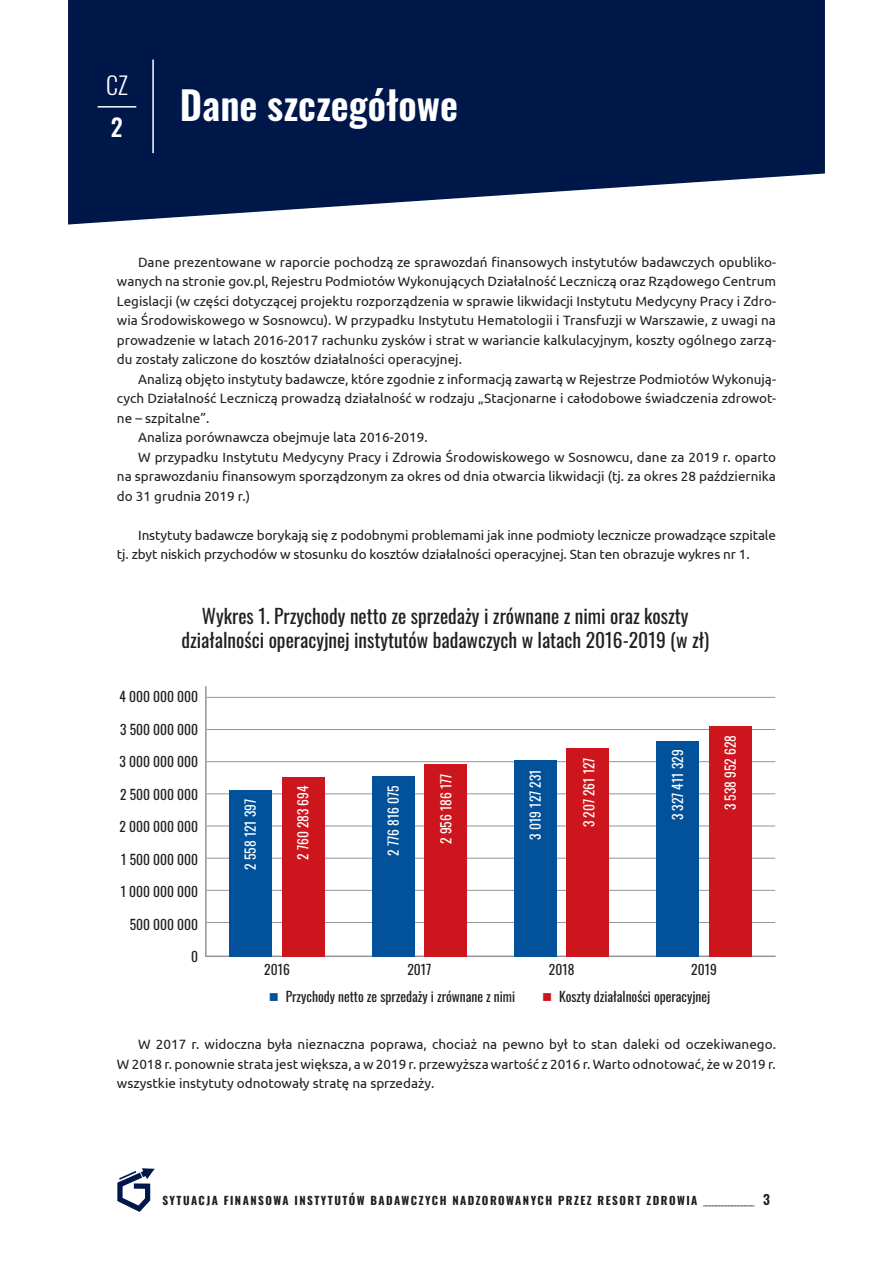
<style>
.page{position:relative;width:893px;height:1263px;background:#fff}
.page>*{position:absolute;margin:0;border:0;box-sizing:border-box;transform-origin:0 0}
.t1{font:600 39px "Oswald";color:#fff}
.t2{font:300 24px "Oswald";color:#fff}
.t3{font:500 24px "Oswald";color:#fff}
.Tytul_wykresu{font:19.5px/23.4px "Oswald";color:#231f20;text-align:center}
.Tekst{font:13.5px/19.5px "Ubuntu";color:#231f20;text-align:justify}
.Wykres_opis_osi{font:13.5px "Oswald";color:#231f20}
.Wykres_opis_osi-2{font:13.5px "Oswald";color:#fff}
.t4{font:700 11.25px "Oswald";letter-spacing:.13em;color:#231f20}
.s1{color:#01519b}
.s2{color:#cd151d}
.s3{font-weight:300}
.s4{font-weight:600;font-size:13.5px}
</style>
<div class="page">
<svg style="left:117px;top:1168px;width:38px;height:44px"></svg>
<svg style="left:68px;top:0;width:757px;height:225px;background:#1d315e"></svg>
<hr style="left:98px;top:106px;width:38px;height:2px;background:#fff">
<hr style="left:152px;top:60px;width:2px;height:93px;background:#fff">
<hr style="left:205px;top:686px;width:2px;height:271px;background:#939598">
<hr style="left:207px;top:922px;width:568px;height:1px;background:#939598">
<hr style="left:207px;top:890px;width:568px;height:1px;background:#939598">
<hr style="left:207px;top:858px;width:568px;height:1px;background:#939598">
<hr style="left:207px;top:826px;width:568px;height:1px;background:#939598">
<hr style="left:207px;top:793px;width:568px;height:1px;background:#939598">
<hr style="left:207px;top:761px;width:568px;height:1px;background:#939598">
<hr style="left:207px;top:729px;width:568px;height:1px;background:#939598">
<hr style="left:207px;top:697px;width:568px;height:1px;background:#939598">
<hr style="left:205px;top:955px;width:571px;height:2px;background:#939598">
<div style="left:229px;top:790px;width:43px;height:167px;background:#01519b"></div>
<div style="left:372px;top:776px;width:42px;height:181px;background:#01519b"></div>
<div style="left:514px;top:760px;width:43px;height:197px;background:#01519b"></div>
<div style="left:656px;top:741px;width:43px;height:216px;background:#01519b"></div>
<div style="left:282px;top:777px;width:43px;height:180px;background:#cd151d"></div>
<div style="left:424px;top:765px;width:43px;height:192px;background:#cd151d"></div>
<div style="left:567px;top:748px;width:42px;height:209px;background:#cd151d"></div>
<div style="left:709px;top:727px;width:43px;height:230px;background:#cd151d"></div>
<p class="t2" style="left:106px;top:64px;width:23px">CZ</p>
<p class="t3" style="left:111px;top:115px;width:13px">2</p>
<p class="t1" style="left:180px;top:85px;width:280px">Dane szczegółowe</p>
<p class="Tekst" style="left:117px;top:252px;width:661px;text-indent:21px">Dane prezentowane w raporcie pochodzą ze sprawozdań finansowych instytutów badawczych opubliko&shy;wanych na stronie gov.pl, Rejestru Podmiotów Wykonujących Działalność Leczniczą oraz Rządowego Centrum Legislacji (w części dotyczącej projektu rozporządzenia w sprawie likwidacji Instytutu Medycyny Pracy i Zdro&shy;wia Środowiskowego w Sosnowcu). W przypadku Instytutu Hematologii i Transfuzji w Warszawie, z uwagi na prowadzenie w latach 2016-2017 rachunku zysków i strat w wariancie kalkulacyjnym, koszty ogólnego zarzą&shy;du zostały zaliczone do kosztów działalności operacyjnej.</p>
<p class="Tekst" style="left:117px;top:369px;width:661px;text-indent:21px">Analizą objęto instytuty badawcze, które zgodnie z informacją zawartą w Rejestrze Podmiotów Wykonują&shy;cych Działalność Leczniczą prowadzą działalność w rodzaju „Stacjonarne i całodobowe świadczenia zdrowot&shy;ne – szpitalne”.</p>
<p class="Tekst" style="left:138px;top:427px;width:291px">Analiza porównawcza obejmuje lata 2016-2019.</p>
<p class="Tekst" style="left:117px;top:447px;width:661px;text-indent:21px">W przypadku Instytutu Medycyny Pracy i Zdrowia Środowiskowego w Sosnowcu, dane za 2019 r. oparto na sprawozdaniu finansowym sporządzonym za okres od dnia otwarcia likwidacji (tj. za okres 28 października do 31 grudnia 2019 r.)</p>
<p class="Tekst" style="left:117px;top:525px;width:661px;text-indent:21px">Instytuty badawcze borykają się z podobnymi problemami jak inne podmioty lecznicze prowadzące szpitale tj. zbyt niskich przychodów w stosunku do kosztów działalności operacyjnej. Stan ten obrazuje wykres nr 1.</p>
<p class="Tytul_wykresu" style="left:181px;top:603px;width:529px">Wykres 1. Przychody netto ze sprzedaży i zrównane z nimi oraz koszty działalności operacyjnej instytutów badawczych w latach 2016-2019 (w zł)</p>
<p class="Wykres_opis_osi" style="left:120px;top:685px;width:80px">4 000 000 000</p>
<p class="Wykres_opis_osi" style="left:120px;top:717px;width:79px">3 500 000 000</p>
<p class="Wykres_opis_osi" style="left:120px;top:750px;width:80px">3 000 000 000</p>
<p class="Wykres_opis_osi" style="left:120px;top:782px;width:79px">2 500 000 000</p>
<p class="Wykres_opis_osi" style="left:120px;top:815px;width:80px">2 000 000 000</p>
<p class="Wykres_opis_osi" style="left:121px;top:847px;width:78px">1 500 000 000</p>
<p class="Wykres_opis_osi" style="left:121px;top:880px;width:79px">1 000 000 000</p>
<p class="Wykres_opis_osi" style="left:130px;top:912px;width:70px">500 000 000</p>
<p class="Wykres_opis_osi" style="left:191px;top:945px;width:8px">0</p>
<p class="Wykres_opis_osi" style="left:264px;top:958px;width:27px">2016</p>
<p class="Wykres_opis_osi" style="left:407px;top:958px;width:25px">2017</p>
<p class="Wykres_opis_osi" style="left:549px;top:958px;width:27px">2018</p>
<p class="Wykres_opis_osi" style="left:691px;top:958px;width:27px">2019</p>
<p class="Wykres_opis_osi" style="left:269px;top:984px;width:248px"><span class="s1">■</span> Przychody netto ze sprzedaży i zrównane z nimi</p>
<p class="Wykres_opis_osi" style="left:542px;top:984px;width:169px"><span class="s2">■</span> Koszty działalności operacyjnej</p>
<p class="Wykres_opis_osi-2" style="left:666px;top:820px;width:72px;rotate:-90deg">3 327 411 329</p>
<p class="Wykres_opis_osi-2" style="left:577px;top:827px;width:71px;rotate:-90deg">3 207 261 127</p>
<p class="Wykres_opis_osi-2" style="left:523px;top:839px;width:72px;rotate:-90deg">3 019 127 231</p>
<p class="Wykres_opis_osi-2" style="left:434px;top:844px;width:72px;rotate:-90deg">2 956 186 177</p>
<p class="Wykres_opis_osi-2" style="left:291px;top:860px;width:76px;rotate:-90deg">2 760 283 694</p>
<p class="Wykres_opis_osi-2" style="left:381px;top:856px;width:72px;rotate:-90deg">2 776 816 075</p>
<p class="Wykres_opis_osi-2" style="left:238px;top:870px;width:72px;rotate:-90deg">2 558 121 397</p>
<p class="Wykres_opis_osi-2" style="left:718px;top:810px;width:76px;rotate:-90deg">3 538 952 628</p>
<p class="Tekst" style="left:117px;top:1034px;width:661px;text-indent:21px">W 2017 r. widoczna była nieznaczna poprawa, chociaż na pewno był to stan daleki od oczekiwanego.<br>W 2018 r. ponownie strata jest większa, a w 2019 r. przewyższa wartość z 2016 r. Warto odnotować, że w 2019 r. wszystkie instytuty odnotowały stratę na sprzedaży.</p>
<p class="t4" style="left:162px;top:1195px;width:609px">SYTUACJA FINANSOWA INSTYTUTÓW BADAWCZYCH NADZOROWANYCH PRZEZ RESORT ZDROWIA <span class="s3">________________</span> <span class="s4">3</span></p>
</div>
